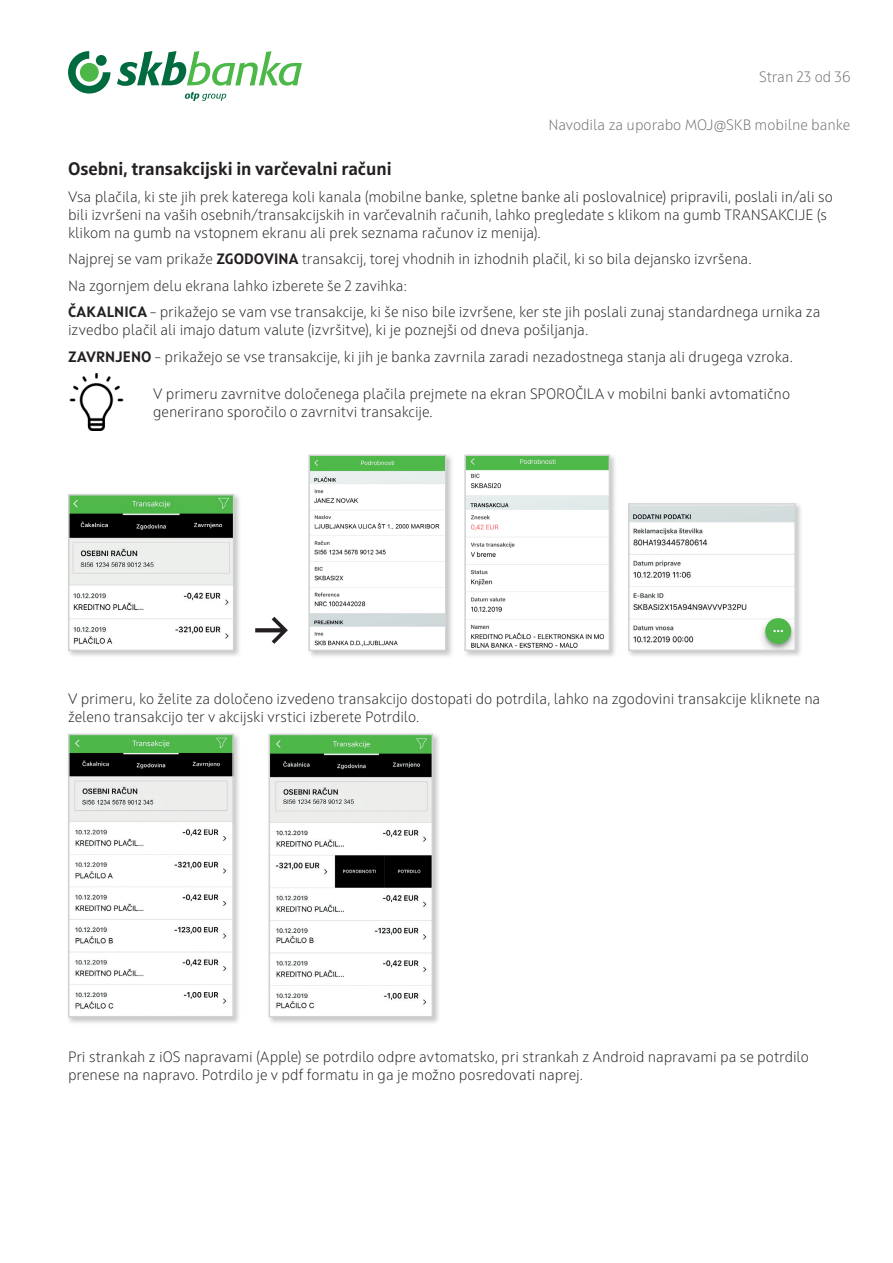
<style>
.page{position:relative;width:893px;height:1263px;background:#fff}
.page>*{position:absolute;margin:0;border:0;box-sizing:border-box;transform-origin:0 0}
.t1{font:60px "Squad";color:#231f20}
.t2{font:700 18px "Squad";color:#231f20}
.t3{font:300 15px/18px "Squad";color:#231f20}
.t4{font:300 15px "Squad";color:#6c6d70}
.s1{font-weight:700}
</style>
<div class="page">
<svg style="left:68px;top:51px;width:42px;height:43px"></svg>
<div style="left:80px;top:63px;width:19px;height:19px;background:#4cb848;border-radius:50%"></div>
<div style="left:96px;top:55px;width:11px;height:11px;background:#006b3f;border-radius:50%"></div>
<svg style="left:117px;top:51px;width:185px;height:35px"></svg>
<svg style="left:185px;top:92px;width:41px;height:9px"></svg>
<img style="left:69px;top:373px;width:55px;height:57px">
<div style="left:66px;top:492px;width:176px;height:167px;background:#231f20;opacity:.25"></div>
<img style="left:71px;top:497px;width:160px;height:151px">
<div style="left:68px;top:494px;width:166px;height:157px;border:2px solid #d1d2d4"></div>
<div style="left:307px;top:453px;width:147px;height:206px;background:#231f20;opacity:.25"></div>
<img style="left:311px;top:457px;width:132px;height:191px">
<div style="left:308px;top:454px;width:138px;height:197px;border:2px solid #d1d2d4"></div>
<div style="left:463px;top:453px;width:155px;height:206px;background:#231f20;opacity:.25"></div>
<img style="left:467px;top:457px;width:140px;height:191px">
<div style="left:464px;top:454px;width:146px;height:197px;border:2px solid #d1d2d4"></div>
<div style="left:626px;top:501px;width:177px;height:158px;background:#231f20;opacity:.25"></div>
<img style="left:631px;top:506px;width:162px;height:142px">
<div style="left:628px;top:503px;width:168px;height:148px;border:2px solid #d1d2d4"></div>
<div style="left:267px;top:732px;width:173px;height:293px;background:#231f20;opacity:.25"></div>
<img style="left:272px;top:737px;width:158px;height:277px">
<div style="left:269px;top:734px;width:164px;height:283px;border:2px solid #d1d2d4"></div>
<div style="left:66px;top:732px;width:175px;height:293px;background:#231f20;opacity:.25"></div>
<img style="left:71px;top:737px;width:160px;height:277px">
<div style="left:68px;top:734px;width:166px;height:283px;border:2px solid #d1d2d4"></div>
<p class="t4" style="left:759px;top:68px;width:93px">Stran 23 od 36</p>
<p class="t4" style="left:548px;top:116px;width:304px">Navodila za uporabo MOJ@SKB mobilne banke</p>
<p class="t2" style="left:68px;top:158px;width:325px">Osebni, transakcijski in varčevalni računi</p>
<p class="t3" style="left:68px;top:188px;width:766px">Vsa plačila, ki ste jih prek katerega koli kanala (mobilne banke, spletne banke ali poslovalnice) pripravili, poslali in/ali so bili izvršeni na vaših osebnih/transakcijskih in varčevalnih računih, lahko pregledate s klikom na gumb TRANSAKCIJE (s klikom na gumb na vstopnem ekranu ali prek seznama računov iz menija).</p>
<p class="t3" style="left:68px;top:246px;width:754px;line-height:26.5px">Najprej se vam prikaže <span class="s1">ZGODOVINA</span> transakcij, torej vhodnih in izhodnih plačil, ki so bila dejansko izvršena.<br>Na zgornjem delu ekrana lahko izberete še 2 zavihka:<br><span class="s1">ČAKALNICA</span> – prikažejo se vam vse transakcije, ki še niso bile izvršene, ker ste jih poslali zunaj standardnega urnika za</p>
<p class="t3" style="left:68px;top:317px;width:726px;line-height:26.5px">izvedbo plačil ali imajo datum valute (izvršitve), ki je poznejši od dneva pošiljanja.<br><span class="s1">ZAVRNJENO</span> – prikažejo se vse transakcije, ki jih je banka zavrnila zaradi nezadostnega stanja ali drugega vzroka.</p>
<p class="t3" style="left:153px;top:384px;width:639px">V primeru zavrnitve določenega plačila prejmete na ekran SPOROČILA v mobilni banki avtomatično generirano sporočilo o zavrnitvi transakcije.</p>
<h1 class="t1" style="left:253px;top:594px;width:39px">→</h1>
<p class="t3" style="left:68px;top:690px;width:754px">V primeru, ko želite za določeno izvedeno transakcijo dostopati do potrdila, lahko na zgodovini transakcije kliknete na želeno transakcijo ter v akcijski vrstici izberete Potrdilo.</p>
<p class="t3" style="left:68px;top:1048px;width:742px">Pri strankah z iOS napravami (Apple) se potrdilo odpre avtomatsko, pri strankah z Android napravami pa se potrdilo prenese na napravo. Potrdilo je v pdf formatu in ga je možno posredovati naprej.</p>
</div>
